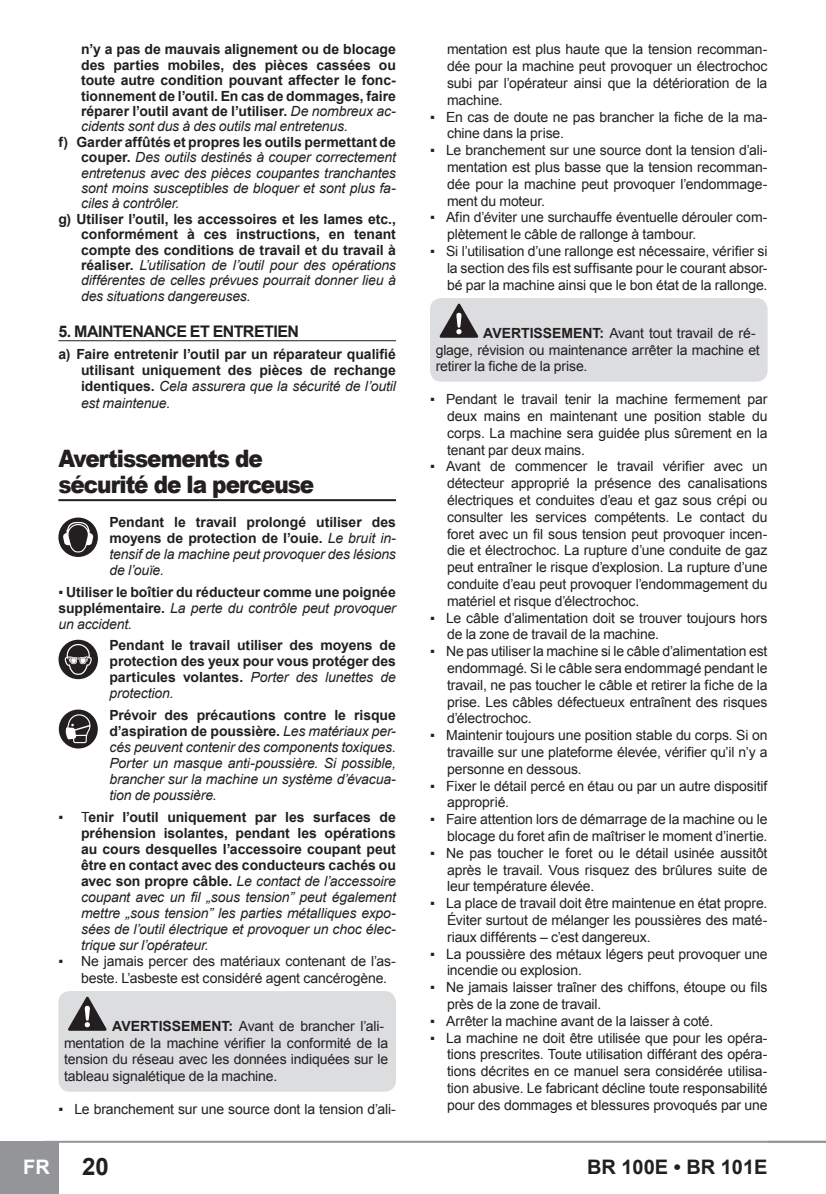
<style>
.page{position:relative;width:826px;height:1194px;background:#fff}
.page>*{position:absolute;margin:0;border:0;box-sizing:border-box;transform-origin:0 0}
.t1{font:900 24px/26px "Arial";letter-spacing:-.045em;color:#231f20;scale:.9 1}
.t2{font:700 24px "Arial";color:#231f20}
.t3{font:700 20px "Arial";color:#231f20}
.t4{font:700 20px "Arial";color:#fff}
.title-underline{font:700 16px "Arial";letter-spacing:-.035em;color:#231f20}
.bullets{font:14px/16.8px "Arial";letter-spacing:-.01em;color:#231f20;text-align:justify}
.bullets_italic{font:700 14px/15.4px "Arial";letter-spacing:-.005em;color:#231f20;text-align:justify}
.bullets-2{font:italic 14px/16px "Arial";letter-spacing:-.01em;color:#231f20;text-align:justify}
.bullets-3{font:700 14px/16px "Arial";letter-spacing:-.005em;color:#231f20;text-align:justify}
.bullets_italic-2{font:italic 14px/15.4px "Arial";letter-spacing:-.01em;color:#231f20;text-align:justify}
.s1{font-weight:400;font-style:italic}
.s2{font-weight:700;font-style:normal}
.s3{font-weight:400}
.s4{font-style:normal}
.s5{font-weight:700}
</style>
<div class="page">
<hr style="left:44px;top:1141px;width:781px;height:2px;background:#939598">
<div style="left:0;top:1141px;width:58px;height:53px;background:#939598"></div>
<hr style="left:58px;top:340px;width:338px;height:1px;background:#231f20">
<hr style="left:58px;top:499px;width:338px;height:2px;background:#231f20">
<svg style="left:58px;top:517px;width:40px;height:40px"></svg>
<svg style="left:63px;top:522px;width:30px;height:30px"></svg>
<div style="left:58px;top:640px;width:40px;height:39px;background:#231f20;border-radius:50%"></div>
<svg style="left:65px;top:644px;width:27px;height:31px"></svg>
<div style="left:59px;top:709px;width:39px;height:39px;background:#231f20;border-radius:50%"></div>
<svg style="left:66px;top:714px;width:25px;height:29px"></svg>
<div style="left:58px;top:991px;width:338px;height:101px;background:#dcdddf;border-radius:11px"></div>
<svg style="left:68px;top:997px;width:38px;height:34px"></svg>
<div style="left:430px;top:298px;width:337px;height:84px;background:#dcdddf;border-radius:11px"></div>
<svg style="left:439px;top:304px;width:39px;height:34px"></svg>
<p class="bullets_italic" style="left:81px;top:42px;width:316px">n’y a pas de mauvais alignement ou de blocage des parties mobiles, des pièces cassées ou toute autre condition pouvant affecter le fonc&shy;tionnement de l’outil. En cas de dommages, faire réparer l’outil avant de l’utiliser. <span class="s1">De nombreux ac&shy;cidents sont dus à des outils mal entretenus.</span></p>
<p class="bullets_italic-2" style="left:81px;top:134px;width:316px;text-indent:-23px"><span class="s2">f) Garder affûtés et propres les outils permettant de couper.</span> Des outils destinés à couper correctement entretenus avec des pièces coupantes tranchantes sont moins susceptibles de bloquer et sont plus fa&shy;ciles à contrôler.</p>
<p class="bullets_italic" style="left:81px;top:211px;width:316px;text-indent:-23px">g) Utiliser l’outil, les accessoires et les lames etc., conformément à ces instructions, en tenant compte des conditions de travail et du travail à réaliser. <span class="s1">L’utilisation de l’outil pour des opérations différentes de celles prévues pourrait donner lieu à des situations dangereuses.</span></p>
<p class="title-underline" style="left:58px;top:321px;width:242px">5. MAINTENANCE ET ENTRETIEN</p>
<p class="bullets_italic" style="left:81px;top:346px;width:316px;line-height:16.2px;text-indent:-23px">a) Faire entretenir l’outil par un réparateur qualifié utilisant uniquement des pièces de rechange identiques. <span class="s1">Cela assurera que la sécurité de l’outil est maintenue.</span></p>
<p class="t1" style="left:58px;top:445px;width:286px">Avertissements de sécurité de la perceuse</p>
<p class="bullets-3" style="left:109px;top:515px;width:288px">Pendant le travail prolongé utiliser des moyens de protection de l’ouie. <span class="s1">Le bruit in&shy;tensif de la machine peut provoquer des lésions de l’ouïe.</span></p>
<p class="bullets-3" style="left:58px;top:584px;width:339px"><span class="s3">▪</span> Utiliser le boîtier du réducteur comme une poignée supplémentaire. <span class="s1">La perte du contrôle peut provoquer un accident.</span></p>
<p class="bullets-3" style="left:109px;top:638px;width:288px">Pendant le travail utiliser des moyens de protection des yeux pour vous protéger des particules volantes. <span class="s1">Porter des lunettes de protection.</span></p>
<p class="bullets-2" style="left:109px;top:707px;width:288px"><span class="s2">Prévoir des précautions contre le risque d’aspiration de poussière.</span> Les matériaux per&shy;cés peuvent contenir des components toxiques.<br>Porter un masque anti-poussière. Si possible, brancher sur la machine un système d’évacua&shy;tion de poussière.</p>
<p class="bullets-2" style="left:81px;top:809px;width:316px;text-indent:-23px"><span class="s4">▪ T</span><span class="s2">enir l’outil uniquement par les surfaces de préhension isolantes, pendant les opérations au cours desquelles l’accessoire coupant peut être en contact avec des conducteurs cachés ou avec son propre câble.</span> Le contact de l’accessoire coupant avec un fil „sous tension” peut également mettre „sous tension” les parties métalliques expo&shy;sées de l’outil électrique et provoquer un choc élec&shy;trique sur l’opérateur.</p>
<p class="bullets" style="left:81px;top:953px;width:316px;text-indent:-23px">▪ Ne jamais percer des matériaux contenant de l’as&shy;beste. L’asbeste est considéré agent cancérogène.</p>
<p class="bullets" style="left:64px;top:1017px;width:325px;text-align:left;text-indent:48px"><span class="s5">AVERTISSEMENT:</span> Avant de brancher l’ali&shy;mentation de la machine vérifier la conformité de la tension du réseau avec les données indiquées sur le tableau signalétique de la machine.</p>
<p class="bullets" style="left:58px;top:1101px;width:339px">▪ Le branchement sur une source dont la tension d’ali-</p>
<p class="bullets" style="left:447px;top:41px;width:322px">mentation est plus haute que la tension recomman&shy;dée pour la machine peut provoquer un électrochoc subi par l’opérateur ainsi que la détérioration de la machine.</p>
<p class="bullets" style="left:447px;top:108px;width:322px;text-indent:-17px">▪ En cas de doute ne pas brancher la fiche de la ma&shy;chine dans la prise.</p>
<p class="bullets" style="left:447px;top:142px;width:322px;text-indent:-17px">▪ Le branchement sur une source dont la tension d’ali&shy;mentation est plus basse que la tension recomman&shy;dée pour la machine peut provoquer l’endommage&shy;ment du moteur.</p>
<p class="bullets" style="left:447px;top:209px;width:322px;text-indent:-17px">▪ Afin d’éviter une surchauffe éventuelle dérouler com&shy;plètement le câble de rallonge à tambour.</p>
<p class="bullets" style="left:447px;top:243px;width:322px;text-indent:-17px">▪ Si l’utilisation d’une rallonge est nécessaire, vérifier si la section des fils est suffisante pour le courant absor&shy;bé par la machine ainsi que le bon état de la rallonge.</p>
<p class="bullets" style="left:435px;top:325px;width:325px;text-align:left;text-indent:47px"><span class="s5">AVERTISSEMENT:</span> Avant tout travail de ré&shy;glage, révision ou maintenance arrêter la machine et retirer la fiche de la prise.</p>
<p class="bullets" style="left:447px;top:391px;width:322px;text-indent:-17px">▪ Pendant le travail tenir la machine fermement par deux mains en maintenant une position stable du corps. La machine sera guidée plus sûrement en la tenant par deux mains.</p>
<p class="bullets" style="left:447px;top:458px;width:322px;text-indent:-17px">▪ Avant de commencer le travail vérifier avec un détecteur approprié la présence des canalisations électriques et conduites d’eau et gaz sous crépi ou consulter les services compétents. Le contact du foret avec un fil sous tension peut provoquer incen&shy;die et électrochoc. La rupture d’une conduite de gaz peut entraîner le risque d’explosion. La rupture d’une conduite d’eau peut provoquer l’endommagement du matériel et risque d’électrochoc.</p>
<p class="bullets" style="left:447px;top:609px;width:322px;text-indent:-17px">▪ Le câble d’alimentation doit se trouver toujours hors de la zone de travail de la machine.</p>
<p class="bullets" style="left:447px;top:643px;width:322px;text-indent:-17px">▪ Ne pas utiliser la machine si le câble d’alimentation est endommagé. Si le câble sera endommagé pendant le travail, ne pas toucher le câble et retirer la fiche de la prise. Les câbles défectueux entraînent des risques d’électrochoc.</p>
<p class="bullets" style="left:447px;top:727px;width:322px;text-indent:-17px">▪ Maintenir toujours une position stable du corps. Si on travaille sur une plateforme élevée, vérifier qu’il n’y a personne en dessous.</p>
<p class="bullets" style="left:447px;top:777px;width:322px;text-indent:-17px">▪ Fixer le détail percé en étau ou par un autre dispositif approprié.</p>
<p class="bullets" style="left:430px;top:811px;width:339px;text-align:right">▪ Faire attention lors de démarrage de la machine ou le blocage du foret afin de maîtriser le moment d’inertie.</p>
<p class="bullets" style="left:447px;top:845px;width:322px;text-indent:-17px">▪ Ne pas toucher le foret ou le détail usinée aussitôt après le travail. Vous risquez des brûlures suite de leur température élevée.</p>
<p class="bullets" style="left:447px;top:895px;width:322px;text-indent:-17px">▪ La place de travail doit être maintenue en état propre.<br>Éviter surtout de mélanger les poussières des maté&shy;riaux différents – c’est dangereux.</p>
<p class="bullets" style="left:447px;top:945px;width:322px;text-indent:-17px">▪ La poussière des métaux légers peut provoquer une incendie ou explosion.</p>
<p class="bullets" style="left:447px;top:979px;width:322px;text-indent:-17px">▪ Ne jamais laisser traîner des chiffons, étoupe ou fils près de la zone de travail.</p>
<p class="bullets" style="left:430px;top:1013px;width:285px">▪ Arrêter la machine avant de la laisser à coté.</p>
<p class="bullets" style="left:447px;top:1029px;width:322px;text-indent:-17px">▪ La machine ne doit être utilisée que pour les opéra&shy;tions prescrites. Toute utilisation différant des opéra&shy;tions décrites en ce manuel sera considérée utilisa&shy;tion abusive. Le fabricant décline toute responsabilité pour des dommages et blessures provoqués par une</p>
<h2 class="t4" style="left:23px;top:1153px;width:28px">FR</h2>
<h1 class="t2" style="left:82px;top:1151px;width:28px">20</h1>
<h2 class="t3" style="left:587px;top:1153px;width:182px">BR 100E • BR 101E</h2>
</div>
